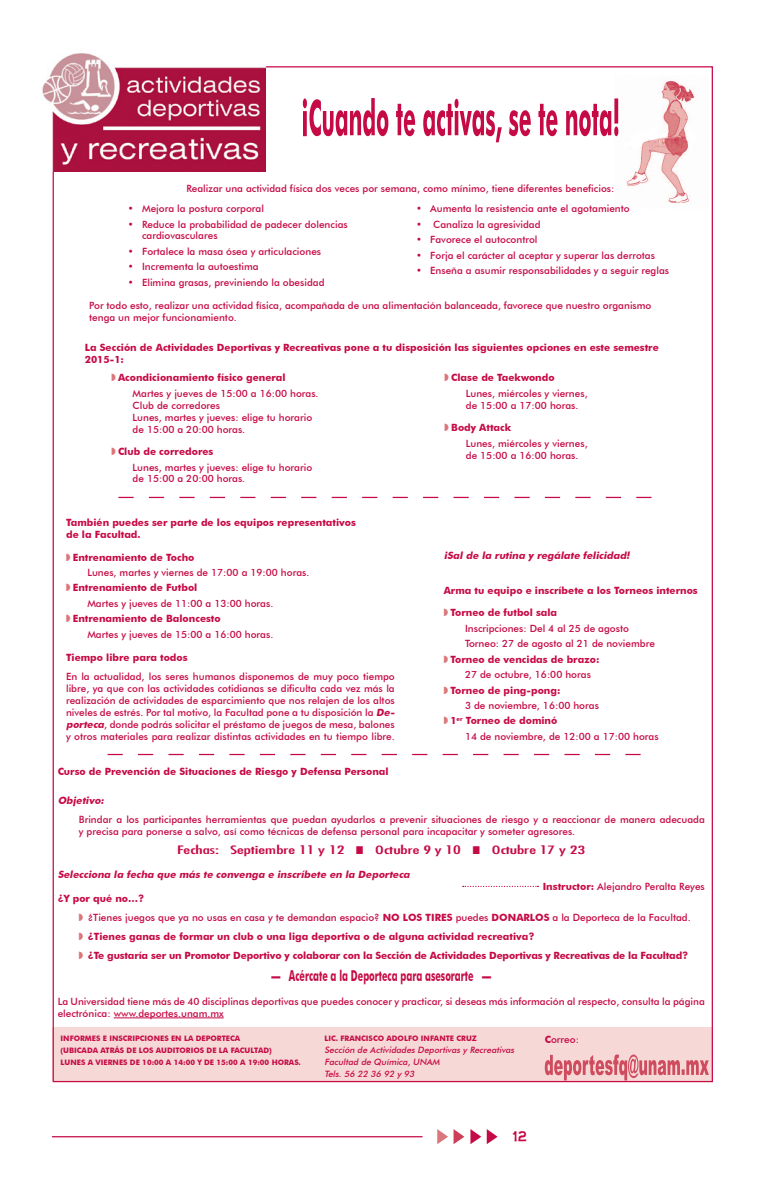
<style>
.page{position:relative;width:765px;height:1190px;background:#fff}
.page>*{position:absolute;margin:0;border:0;box-sizing:border-box;transform-origin:0 0}
.t1{font:700 15px "Futura BT";color:#c60a45;scale:.6 1}
.t2{font:700 15px "Teen";color:#c60a45}
.t3{font:condensed 11.25px "Futura";color:#c60a45;scale:1.67 1}
.t4{font:500 10px/11.9px "Futura BT";color:#c60a45}
.t5{font:700 10px/11.9px "Futura BT";color:#c60a45}
.t6{font:italic 700 10px "Futura BT";color:#c60a45}
.t7{font:italic 500 8.75px "Futura BT";color:#c60a45}
.t8{font:700 7.5px/11.9px "Futura BT";color:#c60a45}
.s1{font-family:"Monotype Sorts";font-weight:400;color:#da777b}
.s2{font-weight:700;font-style:italic}
.s3{font-weight:700}
</style>
<div class="page">
<hr style="left:52px;top:1135px;width:371px;height:2px;background:#c60a45">
<svg style="left:487px;top:1129px;width:11px;height:14px"></svg>
<svg style="left:470px;top:1129px;width:11px;height:14px"></svg>
<svg style="left:454px;top:1129px;width:10px;height:14px"></svg>
<svg style="left:437px;top:1129px;width:11px;height:14px"></svg>
<div style="left:53px;top:1026px;width:660px;height:54px;background:#f6d8d6"></div>
<hr style="left:114px;top:1017px;width:110px;height:1px;background:#c60a45">
<img style="left:42px;top:53px;width:224px;height:119px">
<img style="left:618px;top:80px;width:77px;height:123px">
<svg style="left:303px;top:98px;width:315px;height:44px"></svg>
<svg style="left:118px;top:496px;width:534px;height:2px"></svg>
<svg style="left:108px;top:753px;width:533px;height:2px"></svg>
<svg style="left:463px;top:885px;width:75px;height:1px"></svg>
<svg style="left:545px;top:1054px;width:164px;height:26px"></svg>
<p class="t4" style="left:187px;top:182px;width:429px">Realizar una actividad física dos veces por semana, como mínimo, tiene diferentes beneficios:</p>
<p class="t4" style="left:128px;top:202px;width:138px">• Mejora la postura corporal</p>
<p class="t4" style="left:142px;top:218px;width:207px;text-indent:-14px">• Reduce la probabilidad de padecer dolencias cardiovasculares</p>
<p class="t4" style="left:128px;top:245px;width:195px">• Fortalece la masa ósea y articulaciones</p>
<p class="t4" style="left:128px;top:261px;width:132px">• Incrementa la autoestima</p>
<p class="t4" style="left:128px;top:276px;width:198px">• Elimina grasas, previniendo la obesidad</p>
<p class="t4" style="left:416px;top:203px;width:215px">• Aumenta la resistencia ante el agotamiento</p>
<p class="t4" style="left:416px;top:218px;width:126px">• Canaliza la agresividad</p>
<p class="t4" style="left:416px;top:233px;width:123px">• Favorece el autocontrol</p>
<p class="t4" style="left:416px;top:249px;width:240px">• Forja el carácter al aceptar y superar las derrotas</p>
<p class="t4" style="left:416px;top:264px;width:255px">• Enseña a asumir responsabilidades y a seguir reglas</p>
<p class="t4" style="left:89px;top:299px;width:564px">Por todo esto, realizar una actividad física, acompañada de una alimentación balanceada, favorece que nuestro organismo tenga un mejor funcionamiento.</p>
<p class="t5" style="left:85px;top:342px;width:576px">La Sección de Actividades Deportivas y Recreativas pone a tu disposición las siguientes opciones en este semestre<br>2015-1:</p>
<p class="t5" style="left:111px;top:372px;width:176px"><span class="s1">W</span> Acondicionamiento físico general</p>
<p class="t4" style="left:133px;top:387px;width:188px">Martes y jueves de 15:00 a 16:00 horas.</p>
<p class="t4" style="left:133px;top:399px;width:89px">Club de corredores</p>
<p class="t4" style="left:133px;top:411px;width:181px">Lunes, martes y jueves: elige tu horario de 15:00 a 20:00 horas.</p>
<p class="t5" style="left:111px;top:445px;width:104px"><span class="s1">W</span> Club de corredores</p>
<p class="t4" style="left:133px;top:461px;width:181px">Lunes, martes y jueves: elige tu horario de 15:00 a 20:00 horas.</p>
<p class="t5" style="left:445px;top:372px;width:112px"><span class="s1">W</span> Clase de Taekwondo</p>
<p class="t4" style="left:466px;top:387px;width:123px">Lunes, miércoles y viernes, de 15:00 a 17:00 horas.</p>
<p class="t5" style="left:445px;top:421px;width:68px"><span class="s1">W</span> Body Attack</p>
<p class="t4" style="left:466px;top:437px;width:123px">Lunes, miércoles y viernes, de 15:00 a 16:00 horas.</p>
<p class="t5" style="left:66px;top:516px;width:291px">También puedes ser parte de los equipos representativos de la Facultad.</p>
<p class="t5" style="left:66px;top:551px;width:130px"><span class="s1">W</span> Entrenamiento de Tocho</p>
<p class="t4" style="left:87px;top:566px;width:224px">Lunes, martes y viernes de 17:00 a 19:00 horas.</p>
<p class="t5" style="left:66px;top:581px;width:133px"><span class="s1">W</span> Entrenamiento de Futbol</p>
<p class="t4" style="left:87px;top:597px;width:188px">Martes y jueves de 11:00 a 13:00 horas.</p>
<p class="t5" style="left:66px;top:612px;width:156px"><span class="s1">W</span> Entrenamiento de Baloncesto</p>
<p class="t4" style="left:87px;top:628px;width:188px">Martes y jueves de 15:00 a 16:00 horas.</p>
<p class="t5" style="left:66px;top:651px;width:123px">Tiempo libre para todos</p>
<p class="t4" style="left:66px;top:670px;width:332px">En la actualidad, los seres humanos disponemos de muy poco tiempo libre, ya que con las actividades cotidianas se dificulta cada vez más la realización de actividades de esparcimiento que nos relajen de los altos niveles de estrés. Por tal motivo, la Facultad pone a tu disposición la <span class="s2">De&shy;porteca</span>, donde podrás solicitar el préstamo de juegos de mesa, balones y otros materiales para realizar distintas actividades en tu tiempo libre.</p>
<p class="t5" style="left:58px;top:765px;width:332px">Curso de Prevención de Situaciones de Riesgo y Defensa Personal</p>
<p class="t6" style="left:58px;top:794px;width:50px">Objetivo:</p>
<p class="t4" style="left:79px;top:813px;width:627px">Brindar a los participantes herramientas que puedan ayudarlos a prevenir situaciones de riesgo y a reaccionar de manera adecuada y precisa para ponerse a salvo, así como técnicas de defensa personal para incapacitar y someter agresores.</p>
<p class="t3" style="left:177px;top:842px;width:102px">Fechas: Septiembre 11 y 12</p>
<p class="t3" style="left:375px;top:842px;width:53px">Octubre 9 y 10</p>
<p class="t3" style="left:492px;top:842px;width:57px">Octubre 17 y 23</p>
<p class="t6" style="left:58px;top:868px;width:356px">Selecciona la fecha que más te convenga e inscríbete en la Deporteca</p>
<p class="t4" style="left:543px;top:880px;width:164px"><span class="s3">Instructor:</span> Alejandro Peralta Reyes</p>
<p class="t5" style="left:58px;top:891px;width:88px">¿Y por qué no…?</p>
<p class="t4" style="left:79px;top:910px;width:613px"><span class="s1">W</span> ¿Tienes juegos que ya no usas en casa y te demandan espacio? <span class="s3">NO LOS TIRES</span> puedes <span class="s3">DONARLOS</span> a la Deporteca de la Facultad.</p>
<p class="t5" style="left:79px;top:929px;width:457px"><span class="s1">W</span> ¿Tienes ganas de formar un club o una liga deportiva o de alguna actividad recreativa?</p>
<p class="t5" style="left:79px;top:948px;width:611px"><span class="s1">W</span> ¿Te gustaría ser un Promotor Deportivo y colaborar con la Sección de Actividades Deportivas y Recreativas de la Facultad?</p>
<p class="t1" style="left:271px;top:966px;width:367px">— Acércate a la Deporteca para asesorarte —</p>
<p class="t4" style="left:58px;top:995px;width:649px">La Universidad tiene más de 40 disciplinas deportivas que puedes conocer y practicar, si deseas más información al respecto, consulta la página electrónica: www.deportes.unam.mx</p>
<p class="t6" style="left:444px;top:549px;width:190px">¡Sal de la rutina y regálate felicidad!</p>
<p class="t5" style="left:444px;top:584px;width:256px">Arma tu equipo e inscríbete a los Torneos internos</p>
<p class="t5" style="left:444px;top:606px;width:115px"><span class="s1">W</span> Torneo de futbol sala</p>
<p class="t4" style="left:465px;top:622px;width:166px">Inscripciones: Del 4 al 25 de agosto</p>
<p class="t4" style="left:465px;top:637px;width:191px">Torneo: 27 de agosto al 21 de noviembre</p>
<p class="t5" style="left:444px;top:653px;width:157px"><span class="s1">W</span> Torneo de vencidas de brazo:</p>
<p class="t4" style="left:465px;top:668px;width:127px">27 de octubre, 16:00 horas</p>
<p class="t5" style="left:444px;top:683px;width:118px"><span class="s1">W</span> Torneo de ping-pong:</p>
<p class="t4" style="left:465px;top:699px;width:135px">3 de noviembre, 16:00 horas</p>
<p class="t5" style="left:444px;top:714px;width:115px"><span class="s1">W</span> 1<sup>er</sup> Torneo de dominó</p>
<p class="t4" style="left:465px;top:730px;width:195px">14 de noviembre, de 12:00 a 17:00 horas</p>
<p class="t8" style="left:61px;top:1032px;width:213px">INFORMES E INSCRIPCIONES EN LA DEPORTECA (UBICADA ATRÁS DE LOS AUDITORIOS DE LA FACULTAD)</p>
<p class="t8" style="left:61px;top:1056px;width:242px">LUNES A VIERNES DE 10:00 A 14:00 Y DE 15:00 A 19:00 HORAS.</p>
<p class="t8" style="left:324px;top:1032px;width:154px">LIC. FRANCISCO ADOLFO INFANTE CRUZ</p>
<p class="t7" style="left:324px;top:1044px;width:193px">Sección de Actividades Deportivas y Recreativas</p>
<p class="t7" style="left:324px;top:1056px;width:119px">Facultad de Química, UNAM</p>
<p class="t7" style="left:324px;top:1068px;width:93px">Tels. 56 22 36 92 y 93</p>
<p class="t4" style="left:545px;top:1033px;width:36px"><span class="s3">C</span>orreo:</p>
<h1 class="t2" style="left:513px;top:1127px;width:15px">12</h1>
</div>
